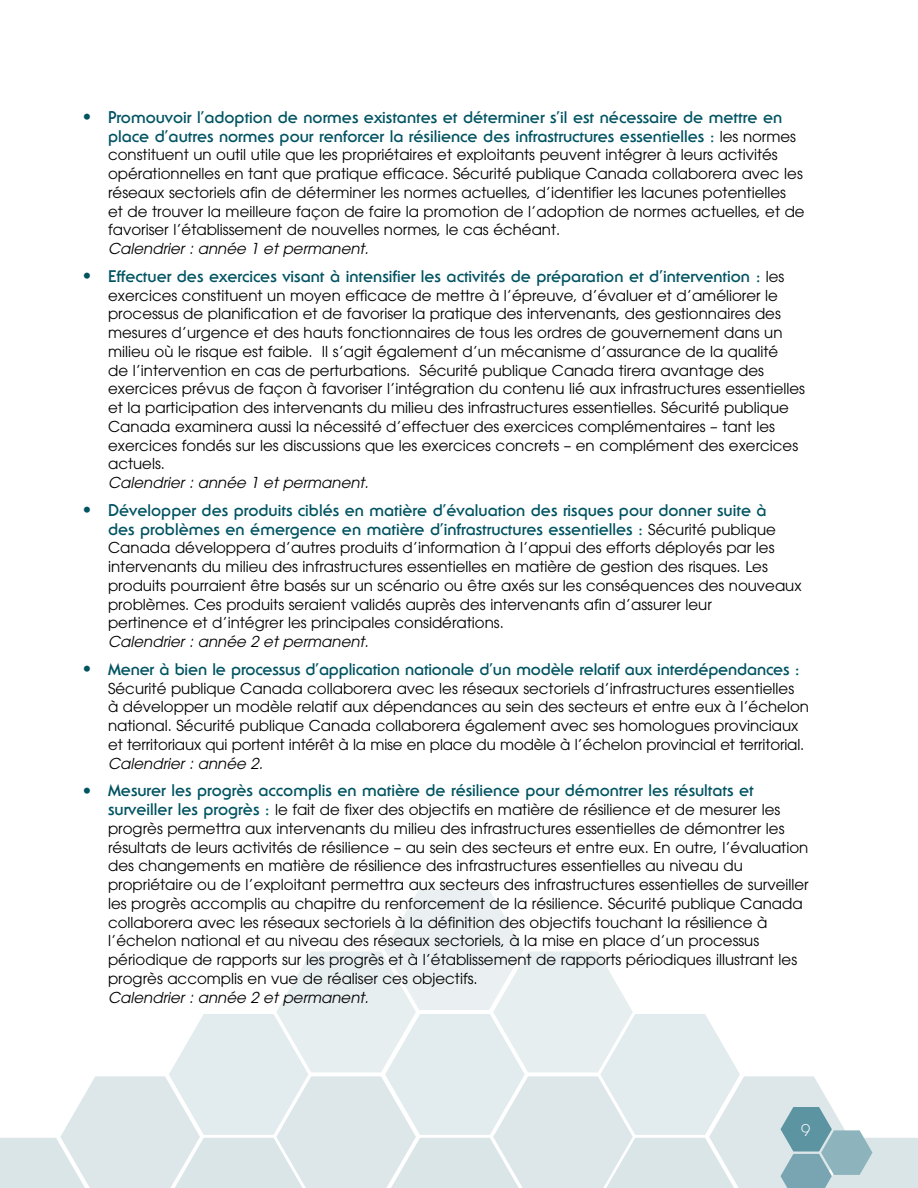
<style>
.page{position:relative;width:918px;height:1188px;background:#fff}
.page>*{position:absolute;margin:0;border:0;box-sizing:border-box;transform-origin:0 0}
.t1{font:700 16.5px/18.8px "Serif Gothic";color:#005361}
.t2{font:300 16.5px "Serif Gothic";color:#fff}
.t3{font:15px/18.8px "Avant Garde";color:#000}
.t4{font:italic 15px "Avant Garde";color:#000}
.s1{font-family:"Avant Garde";font-weight:400;font-size:19.5px}
.s2{font-family:"Avant Garde";font-weight:400;font-size:15px;color:#000}
.s3{font-family:"Serif Gothic";font-weight:700;font-size:16.5px;color:#005361}
</style>
<div class="page">
<svg style="left:0;top:889px;width:918px;height:299px"></svg>
<p class="t1" style="left:108px;top:108px;width:690px;text-indent:-27px"><span class="s1">•</span> Promouvoir l’adoption de normes existantes et déterminer s’il est nécessaire de mettre en place d’autres normes pour renforcer la résilience des infrastructures essentielles : <span class="s2">les normes</span></p>
<p class="t3" style="left:108px;top:146px;width:698px">constituent un outil utile que les propriétaires et exploitants peuvent intégrer à leurs activités opérationnelles en tant que pratique efficace. Sécurité publique Canada collaborera avec les réseaux sectoriels afin de déterminer les normes actuelles, d’identifier les lacunes potentielles<br>et de trouver la meilleure façon de faire la promotion de l’adoption de normes actuelles, et de favoriser l’établissement de nouvelles normes, le cas échéant.</p>
<p class="t4" style="left:108px;top:240px;width:262px">Calendrier : année 1 et permanent.</p>
<p class="t1" style="left:81px;top:267px;width:705px"><span class="s1">•</span> Effectuer des exercices visant à intensifier les activités de préparation et d’intervention : <span class="s2">les</span></p>
<p class="t3" style="left:108px;top:286px;width:698px">exercices constituent un moyen efficace de mettre à l’épreuve, d’évaluer et d’améliorer le processus de planification et de favoriser la pratique des intervenants, des gestionnaires des mesures d’urgence et des hauts fonctionnaires de tous les ordres de gouvernement dans un milieu où le risque est faible. Il s’agit également d’un mécanisme d’assurance de la qualité<br>de l’intervention en cas de perturbations. Sécurité publique Canada tirera avantage des exercices prévus de façon à favoriser l’intégration du contenu lié aux infrastructures essentielles et la participation des intervenants du milieu des infrastructures essentielles. Sécurité publique Canada examinera aussi la nécessité d’effectuer des exercices complémentaires – tant les exercices fondés sur les discussions que les exercices concrets – en complément des exercices actuels.</p>
<p class="t4" style="left:108px;top:474px;width:262px">Calendrier : année 1 et permanent.</p>
<p class="t1" style="left:108px;top:501px;width:669px;text-indent:-27px"><span class="s1">•</span> Développer des produits ciblés en matière d’évaluation des risques pour donner suite à des problèmes en émergence en matière d’infrastructures essentielles : <span class="s2">Sécurité publique</span></p>
<p class="t3" style="left:108px;top:539px;width:695px">Canada développera d’autres produits d’information à l’appui des efforts déployés par les intervenants du milieu des infrastructures essentielles en matière de gestion des risques. Les produits pourraient être basés sur un scénario ou être axés sur les conséquences des nouveaux problèmes. Ces produits seraient validés auprès des intervenants afin d’assurer leur<br>pertinence et d’intégrer les principales considérations.</p>
<p class="t4" style="left:108px;top:633px;width:262px">Calendrier : année 2 et permanent.</p>
<p class="t1" style="left:81px;top:660px;width:720px"><span class="s1">•</span> Mener à bien le processus d’application nationale d’un modèle relatif aux interdépendances :</p>
<p class="t3" style="left:108px;top:679px;width:702px">Sécurité publique Canada collaborera avec les réseaux sectoriels d’infrastructures essentielles<br>à développer un modèle relatif aux dépendances au sein des secteurs et entre eux à l’échelon national. Sécurité publique Canada collaborera également avec ses homologues provinciaux et territoriaux qui portent intérêt à la mise en place du modèle à l’échelon provincial et territorial.</p>
<p class="t4" style="left:108px;top:754px;width:156px">Calendrier : année 2.</p>
<p class="t1" style="left:81px;top:781px;width:674px"><span class="s1">•</span> Mesurer les progrès accomplis en matière de résilience pour démontrer les résultats et</p>
<p class="t3" style="left:108px;top:800px;width:702px"><span class="s3">surveiller les progrès :</span> le fait de fixer des objectifs en matière de résilience et de mesurer les progrès permettra aux intervenants du milieu des infrastructures essentielles de démontrer les résultats de leurs activités de résilience – au sein des secteurs et entre eux. En outre, l’évaluation des changements en matière de résilience des infrastructures essentielles au niveau du propriétaire ou de l’exploitant permettra aux secteurs des infrastructures essentielles de surveiller les progrès accomplis au chapitre du renforcement de la résilience. Sécurité publique Canada collaborera avec les réseaux sectoriels à la définition des objectifs touchant la résilience à l’échelon national et au niveau des réseaux sectoriels, à la mise en place d’un processus périodique de rapports sur les progrès et à l’établissement de rapports périodiques illustrant les progrès accomplis en vue de réaliser ces objectifs.</p>
<p class="t4" style="left:108px;top:988px;width:262px">Calendrier : année 2 et permanent.</p>
<p class="t2" style="left:801px;top:1120px;width:11px">9</p>
</div>
